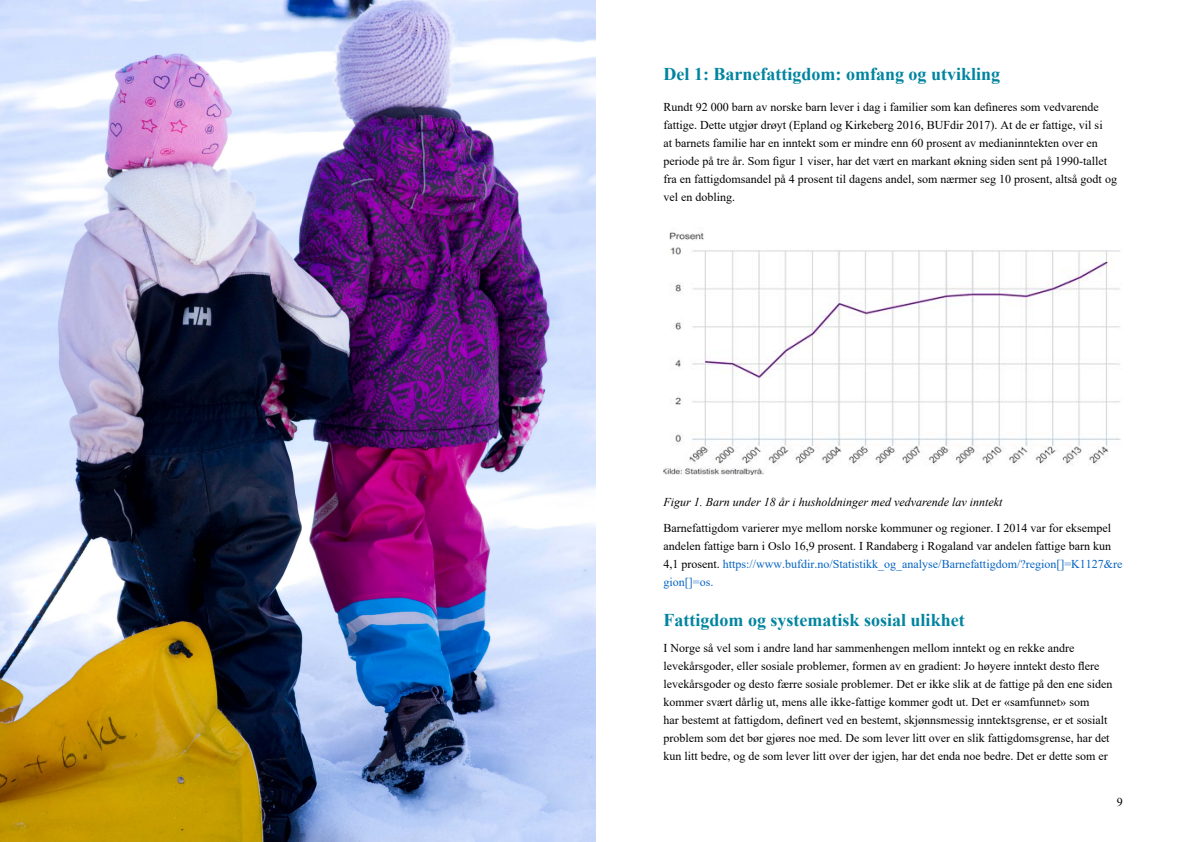
<style>
.page{position:relative;width:1191px;height:842px;background:#fff}
.page>*{position:absolute;margin:0;border:0;box-sizing:border-box;transform-origin:0 0}
.t1{font:700 18px "Times New Roman";color:#0084a0}
.t2{font:12px/18px "Times New Roman";color:#000}
.t3{font:italic 12px "Times New Roman";color:#000}
.s1{color:#0563c1}
</style>
<div class="page">
<img style="left:0;top:0;width:595px;height:842px">
<img style="left:663px;top:232px;width:458px;height:242px">
<h1 class="t1" style="left:663px;top:61px;width:338px">Del 1: Barnefattigdom: omfang og utvikling</h1>
<p class="t2" style="left:663px;top:98px;width:455px">Rundt 92 000 barn av norske barn lever i dag i familier som kan defineres som vedvarende fattige. Dette utgjør drøyt (Epland og Kirkeberg 2016, BUFdir 2017). At de er fattige, vil si<br>at barnets familie har en inntekt som er mindre enn 60 prosent av medianinntekten over en periode på tre år. Som figur 1 viser, har det vært en markant økning siden sent på 1990-tallet fra en fattigdomsandel på 4 prosent til dagens andel, som nærmer seg 10 prosent, altså godt og vel en dobling.</p>
<p class="t3" style="left:663px;top:494px;width:340px">Figur 1. Barn under 18 år i husholdninger med vedvarende lav inntekt</p>
<p class="t2" style="left:663px;top:519px;width:460px">Barnefattigdom varierer mye mellom norske kommuner og regioner. I 2014 var for eksempel andelen fattige barn i Oslo 16,9 prosent. I Randaberg i Rogaland var andelen fattige barn kun 4,1 prosent. <span class="s1">https://www.bufdir.no/Statistikk_og_analyse/Barnefattigdom/?region[]=K1127&amp;re gion[]=os.</span></p>
<h1 class="t1" style="left:663px;top:607px;width:303px">Fattigdom og systematisk sosial ulikhet</h1>
<p class="t2" style="left:663px;top:638px;width:450px">I Norge så vel som i andre land har sammenhengen mellom inntekt og en rekke andre levekårsgoder, eller sosiale problemer, formen av en gradient: Jo høyere inntekt desto flere levekårsgoder og desto færre sosiale problemer. Det er ikke slik at de fattige på den ene siden kommer svært dårlig ut, mens alle ikke-fattige kommer godt ut. Det er «samfunnet» som<br>har bestemt at fattigdom, definert ved en bestemt, skjønnsmessig inntektsgrense, er et sosialt problem som det bør gjøres noe med. De som lever litt over en slik fattigdomsgrense, har det kun litt bedre, og de som lever litt over der igjen, har det enda noe bedre. Det er dette som er</p>
<p class="t2" style="left:1117px;top:792px;width:7px">9</p>
</div>
